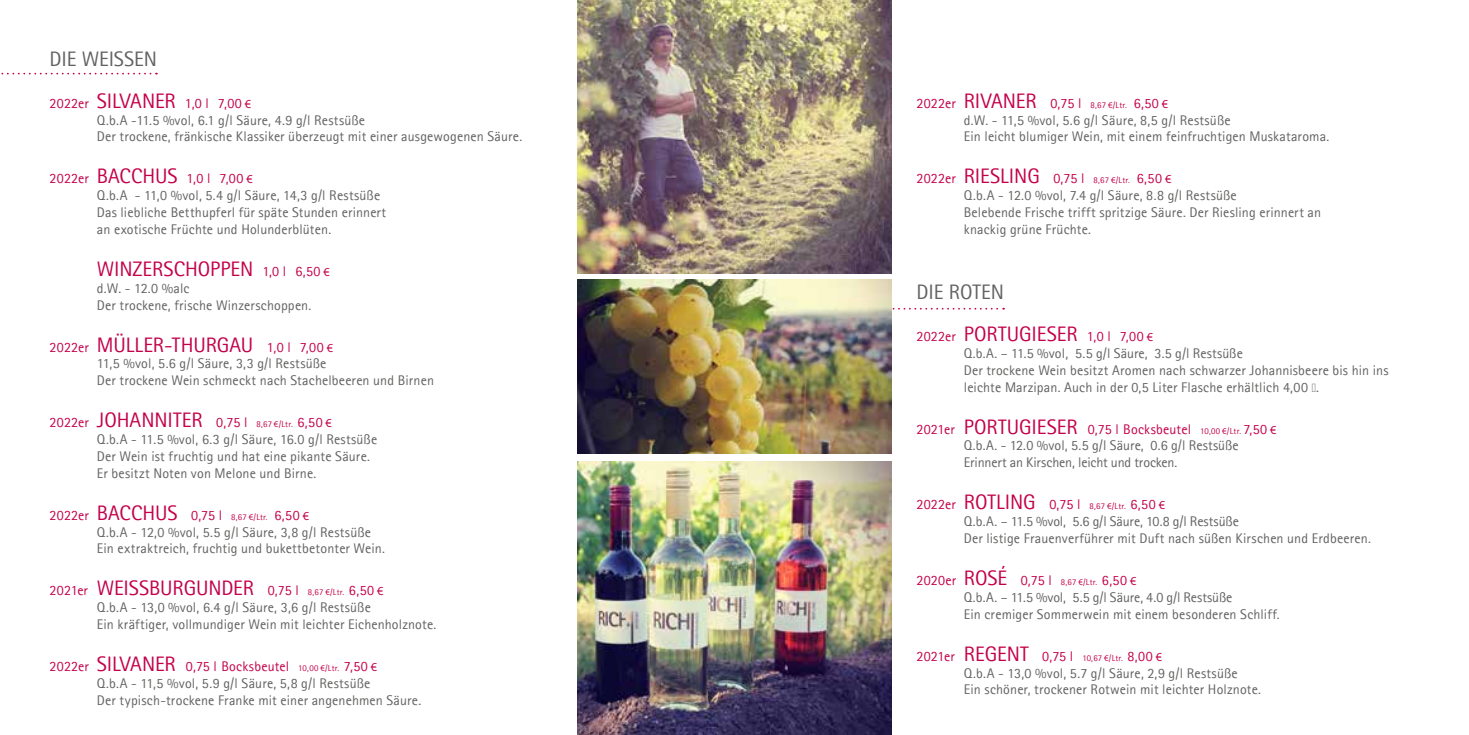
<style>
.page{position:relative;width:1469px;height:735px;background:#fff}
.page>*{position:absolute;margin:0;border:0;box-sizing:border-box;transform-origin:0 0}
.t1{font:21px "Rotis Sans Serif";color:#c40049}
.t2{font:21px/42px "Rotis Sans Serif";letter-spacing:-.005em;color:#626261}
.t3{font:14px/16.8px "Rotis Sans Serif";letter-spacing:.01em;color:#626261}
.t4{font:14px "Rotis Sans Serif";letter-spacing:.015em;color:#c40049}
.t5{font:14px "Rotis Sans Serif";letter-spacing:-.01em;color:#626261}
.t6{font:8.75px "Rotis Sans Serif";letter-spacing:.025em;color:#c40049}
.s1{color:#c40049}
.s2{font-size:21px;color:#c40049}
.s3{font-family:"Myriad Pro";font-size:12.25px;color:#c40049}
.s4{font-size:14px}
.s5{font-size:21px}
.s6{font-family:"Myriad Pro";font-size:12.25px}
.s7{font-size:8.75px;color:#c40049}
.s8{font-family:"Myriad Pro";font-size:8.75px;color:#c40049}
.s9{font-size:8.75px}
.s10{font-family:"Myriad Pro";font-size:8.75px}
.s11{font-size:14px;color:#c40049}
.s12{font-size:12.25px}
.s13{font-family:"Myriad Pro"}
</style>
<div class="page">
<svg style="left:891px;top:308px;width:113px;height:1px"></svg>
<svg style="left:1px;top:73px;width:156px;height:1px"></svg>
<img style="left:577px;top:0;width:314px;height:273px">
<img style="left:577px;top:461px;width:314px;height:273px">
<img style="left:577px;top:279px;width:314px;height:174px">
<h1 class="t2" style="left:50px;top:37px;width:105px">Di e WeiSSen</h1>
<p class="t3" style="left:97px;top:94px;width:427px;text-indent:-47px"><span class="s1">2022er</span> <span class="s2">Silvan er</span> <span class="s1">1,0 l 7,00</span> <span class="s3">€<br></span>Q.b.A -11.5 %vol, 6.1 g/l Säure, 4.9 g/l Restsüße<br>Der trockene, fränkische Klassiker überzeugt mit einer ausgewogenen Säure.</p>
<h1 class="t1" style="left:50px;top:164px;width:105px"><span class="s4">2022er</span> Bacchus</h1>
<p class="t3" style="left:97px;top:170px;width:291px;text-indent:90px"><span class="s1">1,0 l 7,00</span> <span class="s3">€<br></span>Q.b.A - 11,0 %vol, 5.4 g/l Säure, 14,3 g/l Restsüße Das liebliche Betthupferl für späte Stunden erinnert an exotische Früchte und Holunderblüten.</p>
<h1 class="t1" style="left:97px;top:256px;width:100px">Winzerschopp</h1>
<p class="t4" style="left:230px;top:263px;width:101px"><span class="s5">en</span> 1,0 l 6,50 <span class="s6">€</span></p>
<p class="t3" style="left:97px;top:279px;width:216px">d.W. - 12.0 %alc<br>Der trockene, frische Winzerschoppen.</p>
<h1 class="t1" style="left:50px;top:332px;width:144px"><span class="s4">2022er</span> Müller-Thurgau</h1>
<p class="t3" style="left:97px;top:338px;width:339px;text-indent:170px"><span class="s1">1,0 l 7,00</span> <span class="s3">€<br></span>11,5 %vol, 5.6 g/l Säure, 3,3 g/l Restsüße<br>Der trockene Wein schmeckt nach Stachelbeeren und Birnen</p>
<h1 class="t1" style="left:50px;top:407px;width:67px"><span class="s4">2022er</span> Johannit</h1>
<p class="t3" style="left:97px;top:414px;width:282px;text-indent:85px"><span class="s2">er</span> <span class="s1">0,75 l</span> <span class="s7">8,67</span> <span class="s8">€</span><span class="s7">/Ltr.</span> <span class="s1">6,50</span> <span class="s3">€<br></span>Q.b.A - 11.5 %vol, 6.3 g/l Säure, 16.0 g/l Restsüße<br>Der Wein ist fruchtig und hat eine pikante Säure.</p>
<p class="t3" style="left:50px;top:464px;width:28px">E</p>
<p class="t3" style="left:103px;top:464px;width:214px">r besitzt Noten von Melone und Birne.</p>
<h1 class="t1" style="left:50px;top:500px;width:105px"><span class="s4">2022er</span> BAcchus</h1>
<p class="t3" style="left:97px;top:506px;width:276px;text-indent:94px"><span class="s1">0,75 l</span> <span class="s7">8,67</span> <span class="s8">€</span><span class="s7">/Ltr.</span> <span class="s1">6,50</span> <span class="s3">€<br></span>Q.b.A - 12,0 %vol, 5.5 g/l Säure, 3,8 g/l Restsüße</p>
<p class="t3" style="left:50px;top:540px;width:28px">E</p>
<p class="t3" style="left:103px;top:540px;width:283px">in extraktreich, fruchtig und bukettbetonter Wein.</p>
<h1 class="t1" style="left:50px;top:575px;width:113px"><span class="s4">2021er</span> WeiSSburgund</h1>
<p class="t3" style="left:97px;top:582px;width:288px;text-indent:136px"><span class="s2">er</span> <span class="s1">0,75 l</span> <span class="s7">8,67</span> <span class="s8">€</span><span class="s7">/Ltr.</span> <span class="s1">6,50</span> <span class="s3">€<br></span>Q.b.A - 13,0 %vol, 6.4 g/l Säure, 3,6 g/l Restsüße</p>
<p class="t3" style="left:50px;top:615px;width:28px">E</p>
<p class="t3" style="left:103px;top:615px;width:334px">in kräftiger, vollmundiger Wein mit leichter Eichenholznote.</p>
<p class="t3" style="left:97px;top:657px;width:326px;text-indent:-47px"><span class="s1">2022er</span> <span class="s2">Silvan er</span> <span class="s1">0,75 l Bocksbeutel</span> <span class="s7">10,00</span> <span class="s8">€</span><span class="s7">/Ltr.</span> <span class="s1">7,50</span> <span class="s3">€<br></span>Q.b.A - 11,5 %vol, 5.9 g/l Säure, 5,8 g/l Restsüße<br>Der typisch-trockene Franke mit einer angenehmen Säure.</p>
<p class="t4" style="left:916px;top:95px;width:253px">2022er <span class="s5">Rivan er</span> 0,75 l <span class="s9">8,67</span> <span class="s10">€</span><span class="s9">/Ltr.</span> 6,50 <span class="s6">€</span></p>
<p class="t3" style="left:963px;top:111px;width:268px">d.W. - 11,5 %vol, 5.6 g/l Säure, 8,5 g/l Restsüße</p>
<p class="t3" style="left:916px;top:128px;width:28px">E</p>
<p class="t3" style="left:970px;top:128px;width:360px">in leicht blumiger Wein, mit einem feinfruchtigen Muskataroma.</p>
<h1 class="t1" style="left:916px;top:164px;width:85px"><span class="s4">2022er</span> Ri esling</h1>
<p class="t3" style="left:963px;top:170px;width:359px;text-indent:90px"><span class="s1">0,75 l</span> <span class="s7">8,67</span> <span class="s8">€</span><span class="s7">/Ltr.</span> <span class="s1">6,50</span> <span class="s3">€<br></span>Q.b.A - 12.0 %vol, 7.4 g/l Säure, 8.8 g/l Restsüße<br>Belebende Frische trifft spritzige Säure. Der Riesling erinnert an knackig grüne Früchte.</p>
<h1 class="t2" style="left:916px;top:271px;width:85px">Di e Roten<br><span class="s11">2022er</span> <span class="s1">Portugi</span></h1>
<p class="t3" style="left:963px;top:328px;width:426px;text-indent:73px"><span class="s2">eser</span> <span class="s1">1,0 l 7,00</span> <span class="s3">€<br></span>Q.b.A. – 11.5 %vol, 5.5 g/l Säure, 3.5 g/l Restsüße<br>Der trockene Wein besitzt Aromen nach schwarzer Johannisbeere bis hin ins leichte Marzipan. Auch in der 0,5 Liter Flasche erhältlich 4,00 <span class="s12">€</span>.</p>
<h1 class="t1" style="left:916px;top:414px;width:69px"><span class="s4">2021er</span> Portugi</h1>
<p class="t3" style="left:963px;top:420px;width:314px;text-indent:73px"><span class="s2">eser</span> <span class="s1">0,75 l Bocksbeutel</span> <span class="s7">10,00</span> <span class="s8">€</span><span class="s7">/Ltr.</span> <span class="s1">7,50</span> <span class="s3">€<br></span>Q.b.A. - 12.0 %vol, 5.5 g/l Säure, 0.6 g/l Restsüße</p>
<p class="t3" style="left:916px;top:454px;width:28px">E</p>
<p class="t5" style="left:970px;top:454px;width:209px">rinnert an Kirschen, leicht und trocken.</p>
<h1 class="t1" style="left:916px;top:489px;width:70px"><span class="s4">2022er</span> Rotling</h1>
<p class="t3" style="left:963px;top:496px;width:408px;text-indent:85px"><span class="s1">0,75 l</span> <span class="s7">8,67</span> <span class="s8">€</span><span class="s7">/Ltr.</span> <span class="s1">6,50</span> <span class="s3">€<br></span>Q.b.A. – 11.5 %vol, 5.6 g/l Säure, 10.8 g/l Restsüße<br>Der listige Frauenverführer mit Duft nach süßen Kirschen und Erdbeeren.</p>
<p class="t4" style="left:916px;top:571px;width:221px">2020er <span class="s5">Rosé</span> 0,75 l <span class="s9">8,67</span> <span class="s10">€</span><span class="s9">/Ltr.</span> 6,50 <span class="s6">€</span></p>
<p class="t3" style="left:963px;top:588px;width:270px">Q.b.A. – 11.5 %vol, 5.5 g/l Säure, 4.0 g/l Restsüße</p>
<p class="t3" style="left:916px;top:605px;width:28px">E</p>
<p class="t3" style="left:970px;top:605px;width:311px">in cremiger Sommerwein mit einem besonderen Schliff.</p>
<p class="t4" style="left:916px;top:647px;width:102px">2021er <span class="s5">Regent</span></p>
<p class="t6" style="left:1042px;top:652px;width:121px"><span class="s4">0,75 l</span> 10,67 <span class="s13">€</span>/Ltr. <span class="s4">8,00</span> <span class="s6">€</span></p>
<p class="t3" style="left:963px;top:664px;width:275px">Q.b.A - 13,0 %vol, 5.7 g/l Säure, 2,9 g/l Restsüße</p>
<p class="t3" style="left:916px;top:680px;width:28px">E</p>
<p class="t3" style="left:970px;top:680px;width:292px">in schöner, trockener Rotwein mit leichter Holznote.</p>
</div>
